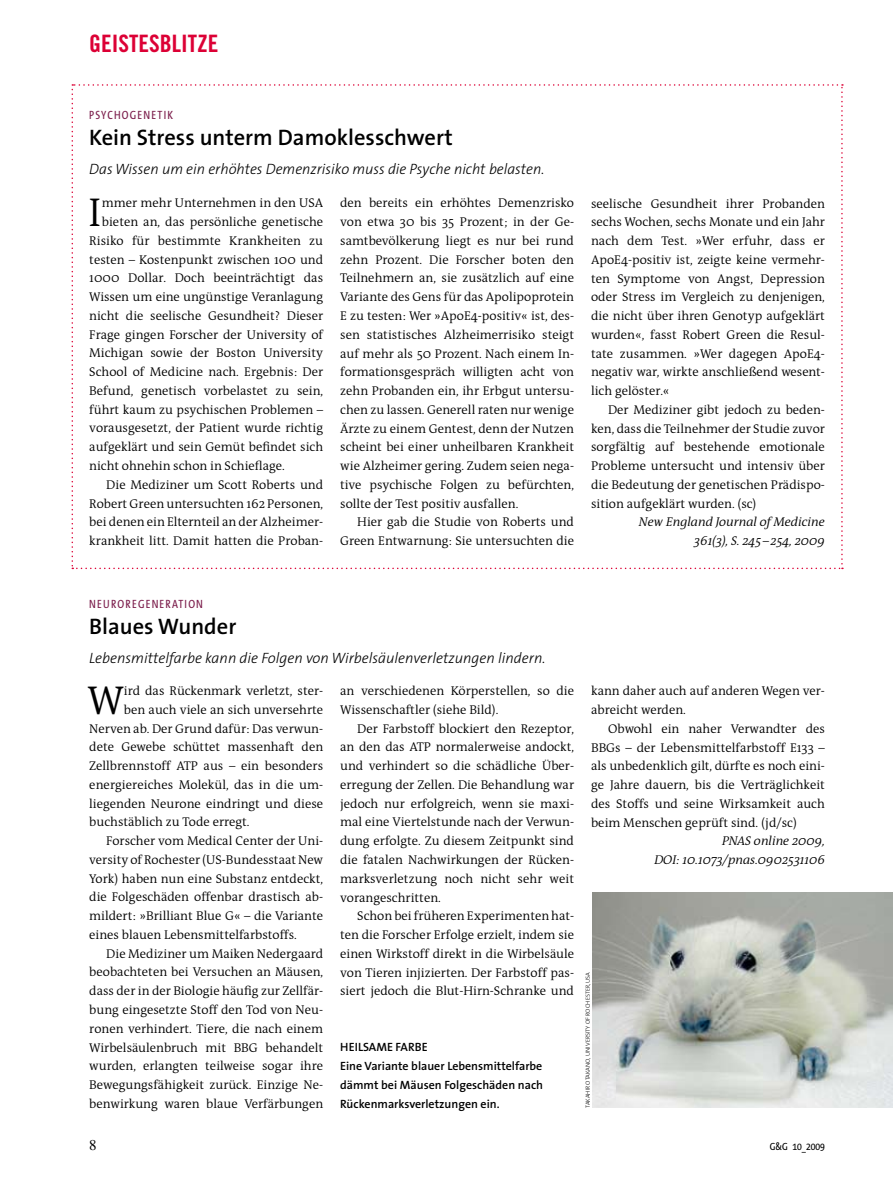
<style>
.page{position:relative;width:893px;height:1191px;background:#fff}
.page>*{position:absolute;margin:0;border:0;box-sizing:border-box;transform-origin:0 0}
.t1{font:300 40.5px "The Antiqua B4";color:#000}
.t2{font:24px "Trade Gothic Bold Cond Twenty";color:#dc0035}
.t3{font:600 22.5px "The Sans";color:#000}
.t4{font:italic 300 15px "The Sans";color:#000}
.t5{font:15px "Times";color:#000}
.t6{font:300 12.75px/18.8px "The Antiqua B4";color:#000;text-align:justify}
.t7{font:italic 300 12.75px/18.8px "The Antiqua B4 i";color:#000;text-align:right}
.t8{font:600 12px/18.8px "The Sans";color:#000}
.t9{font:12px "The Sans Condensed";letter-spacing:.1em;color:#7c1e4c}
.t10{font:10.5px "The Sans Condensed";color:#000}
.t11{font:300 6px "The Sans";color:#000}
</style>
<div class="page">
<svg style="left:72px;top:84px;width:771px;height:485px"></svg>
<img style="left:592px;top:892px;width:301px;height:215px">
<h2 class="t2" style="left:89px;top:29px;width:131px">GEISTESBLITZE</h2>
<p class="t9" style="left:89px;top:105px;width:85px">PSYCHOGENETIK</p>
<h3 class="t3" style="left:89px;top:123px;width:365px">Kein Stress unterm Damoklesschwert</h3>
<p class="t4" style="left:89px;top:159px;width:457px">Das Wissen um ein erhöhtes Demenzrisiko muss die Psyche nicht belasten.</p>
<h1 class="t1" style="left:88px;top:191px;width:14px">I</h1>
<p class="t6" style="left:102px;top:194px;width:223px">mmer mehr Unternehmen in den USA</p>
<p class="t6" style="left:102px;top:213px;width:223px">bieten an, das persönliche genetische</p>
<p class="t6" style="left:89px;top:232px;width:235px">Risiko für bestimmte Krankheiten zu</p>
<p class="t6" style="left:89px;top:250px;width:235px">testen – Kostenpunkt zwischen 100 und</p>
<p class="t6" style="left:89px;top:269px;width:235px">1000 Dollar. Doch beeinträchtigt das</p>
<p class="t6" style="left:89px;top:288px;width:235px">Wissen um eine ungünstige Veranlagung</p>
<p class="t6" style="left:89px;top:307px;width:235px">nicht die seelische Gesundheit? Dieser</p>
<p class="t6" style="left:89px;top:325px;width:235px">Frage gingen Forscher der University of</p>
<p class="t6" style="left:89px;top:344px;width:235px">Michigan sowie der Boston University</p>
<p class="t6" style="left:89px;top:363px;width:235px">School of Medicine nach. Ergebnis: Der</p>
<p class="t6" style="left:89px;top:382px;width:235px">Befund, genetisch vorbelastet zu sein,</p>
<p class="t6" style="left:89px;top:400px;width:235px">führt kaum zu psychischen Problemen –</p>
<p class="t6" style="left:89px;top:419px;width:235px">vorausgesetzt, der Patient wurde richtig</p>
<p class="t6" style="left:89px;top:438px;width:235px">aufgeklärt und sein Gemüt befindet sich</p>
<p class="t6" style="left:89px;top:457px;width:197px">nicht ohnehin schon in Schieflage.</p>
<p class="t6" style="left:106px;top:475px;width:218px">Die Mediziner um Scott Roberts und</p>
<p class="t6" style="left:89px;top:494px;width:235px">Robert Green untersuchten 162 Personen,</p>
<p class="t6" style="left:89px;top:513px;width:235px">bei denen ein Elternteil an der Alzheimer-</p>
<p class="t6" style="left:89px;top:532px;width:235px">krankheit litt. Damit hatten die Proban-</p>
<p class="t6" style="left:340px;top:194px;width:235px">den bereits ein erhöhtes Demenzrisko von etwa 30 bis 35 Prozent; in der Ge&shy;samtbevölkerung liegt es nur bei rund zehn Prozent. Die Forscher boten den Teilnehmern an, sie zusätzlich auf eine Variante des Gens für das Apolipoprotein E zu testen: Wer »ApoE4-positiv« ist, des&shy;sen statistisches Alzheimerrisiko steigt auf mehr als 50 Prozent. Nach einem In&shy;formationsgespräch willigten acht von zehn Probanden ein, ihr Erbgut untersu&shy;chen zu lassen. Generell raten nur wenige Ärzte zu einem Gentest, denn der Nutzen scheint bei einer unheilbaren Krankheit wie Alzheimer gering. Zudem seien nega&shy;tive psychische Folgen zu befürchten, sollte der Test positiv ausfallen.</p>
<p class="t6" style="left:340px;top:513px;width:235px;text-align:right">Hier gab die Studie von Roberts und<br>Green Entwarnung: Sie untersuchten die</p>
<p class="t6" style="left:591px;top:194px;width:235px">seelische Gesundheit ihrer Probanden sechs Wochen, sechs Monate und ein Jahr nach dem Test. »Wer erfuhr, dass er ApoE4-positiv ist, zeigte keine vermehr&shy;ten Symptome von Angst, Depression oder Stress im Vergleich zu denjenigen, die nicht über ihren Genotyp aufgeklärt wurden«, fasst Robert Green die Resul&shy;tate zusammen. »Wer dagegen ApoE4- negativ war, wirkte anschließend wesent&shy;lich gelöster.«</p>
<p class="t6" style="left:591px;top:401px;width:235px;text-indent:17px">Der Mediziner gibt jedoch zu beden&shy;ken, dass die Teilnehmer der Studie zuvor sorgfältig auf bestehende emotionale Probleme untersucht und intensiv über die Bedeutung der genetischen Prädispo&shy;sition aufgeklärt wurden. (sc)</p>
<p class="t7" style="left:639px;top:513px;width:188px">New England Journal of Medicine<br>361(3), S. 245 – 254, 2009</p>
<p class="t9" style="left:89px;top:594px;width:115px">NEUROREGENERATION</p>
<h3 class="t3" style="left:89px;top:612px;width:149px">Blaues Wunder</h3>
<p class="t4" style="left:89px;top:648px;width:458px">Lebensmittelfarbe kann die Folgen von Wirbelsäulenverletzungen lindern.</p>
<h1 class="t1" style="left:88px;top:679px;width:38px">W</h1>
<p class="t6" style="left:124px;top:682px;width:201px">ird das Rückenmark verletzt, ster-</p>
<p class="t6" style="left:124px;top:700px;width:201px">ben auch viele an sich unversehrte</p>
<p class="t6" style="left:89px;top:719px;width:235px">Nerven ab. Der Grund dafür: Das verwun-</p>
<p class="t6" style="left:89px;top:738px;width:235px">dete Gewebe schüttet massenhaft den</p>
<p class="t6" style="left:89px;top:757px;width:235px">Zellbrennstoff ATP aus – ein besonders</p>
<p class="t6" style="left:89px;top:775px;width:234px">energiereiches Molekül, das in die um-</p>
<p class="t6" style="left:89px;top:794px;width:235px">liegenden Neurone eindringt und diese</p>
<p class="t6" style="left:89px;top:813px;width:162px">buchstäblich zu Tode erregt.</p>
<p class="t6" style="left:106px;top:832px;width:218px">Forscher vom Medical Center der Uni-</p>
<p class="t6" style="left:89px;top:850px;width:235px">versity of Rochester (US-Bundesstaat New</p>
<p class="t6" style="left:89px;top:869px;width:235px">York) haben nun eine Substanz entdeckt,</p>
<p class="t6" style="left:89px;top:888px;width:235px">die Folgeschäden offenbar drastisch ab-</p>
<p class="t6" style="left:89px;top:907px;width:235px">mildert: »Brilliant Blue G« – die Variante</p>
<p class="t6" style="left:89px;top:925px;width:209px">eines blauen Lebensmittelfarbstoffs.</p>
<p class="t6" style="left:106px;top:944px;width:218px">Die Mediziner um Maiken Nedergaard</p>
<p class="t6" style="left:89px;top:963px;width:235px">beobachteten bei Versuchen an Mäusen,</p>
<p class="t6" style="left:89px;top:982px;width:235px">dass der in der Biologie häufig zur Zellfär-</p>
<p class="t6" style="left:89px;top:1000px;width:235px">bung eingesetzte Stoff den Tod von Neu-</p>
<p class="t6" style="left:89px;top:1019px;width:235px">ronen verhindert. Tiere, die nach einem</p>
<p class="t6" style="left:89px;top:1038px;width:235px">Wirbelsäulenbruch mit BBG behandelt</p>
<p class="t6" style="left:89px;top:1057px;width:235px">wurden, erlangten teilweise sogar ihre</p>
<p class="t6" style="left:89px;top:1075px;width:235px">Bewegungsfähigkeit zurück. Einzige Ne-</p>
<p class="t6" style="left:89px;top:1094px;width:235px">benwirkung waren blaue Verfärbungen</p>
<p class="t6" style="left:340px;top:682px;width:235px">an verschiedenen Körperstellen, so die<br>Wissenschaftler (siehe Bild).</p>
<p class="t6" style="left:340px;top:719px;width:235px;text-indent:17px">Der Farbstoff blockiert den Rezeptor, an den das ATP normalerweise andockt, und verhindert so die schädliche Über&shy;erregung der Zellen. Die Behandlung war jedoch nur erfolgreich, wenn sie maxi&shy;mal eine Viertelstunde nach der Verwun&shy;dung erfolgte. Zu diesem Zeitpunkt sind die fatalen Nachwirkungen der Rücken&shy;marksverletzung noch nicht sehr weit vorangeschritten.</p>
<p class="t6" style="left:340px;top:907px;width:235px;text-indent:17px">Schon bei früheren Experimenten hat&shy;ten die Forscher Erfolge erzielt, indem sie einen Wirkstoff direkt in die Wirbelsäule von Tieren injizierten. Der Farbstoff pas&shy;siert jedoch die Blut-Hirn-Schranke und</p>
<p class="t8" style="left:340px;top:1038px;width:204px">heilsame farbe<br>Eine Variante blauer Lebensmittelfarbe dämmt bei Mäusen Folgeschäden nach<br>Rückenmarksverletzungen ein.</p>
<p class="t6" style="left:591px;top:682px;width:235px">kann daher auch auf anderen Wegen ver&shy;abreicht werden.</p>
<p class="t6" style="left:591px;top:719px;width:235px;text-indent:17px">Obwohl ein naher Verwandter des BBGs – der Lebensmittelfarbstoff E133 – als unbedenklich gilt, dürfte es noch eini&shy;ge Jahre dauern, bis die Verträglichkeit des Stoffs und seine Wirksamkeit auch beim Menschen geprüft sind. (jd/sc)</p>
<p class="t7" style="left:654px;top:832px;width:172px">PNAS online 2009,<br>DOI: 10.1073/pnas.0902531106</p>
<p class="t11" style="left:584px;top:1108px;width:137px;rotate:-90deg">Takahiro Takano, University of Rochester, USA</p>
<p class="t5" style="left:89px;top:1137px;width:9px">8</p>
<p class="t10" style="left:770px;top:1138px;width:57px">G&amp;G 10_2009</p>
</div>
